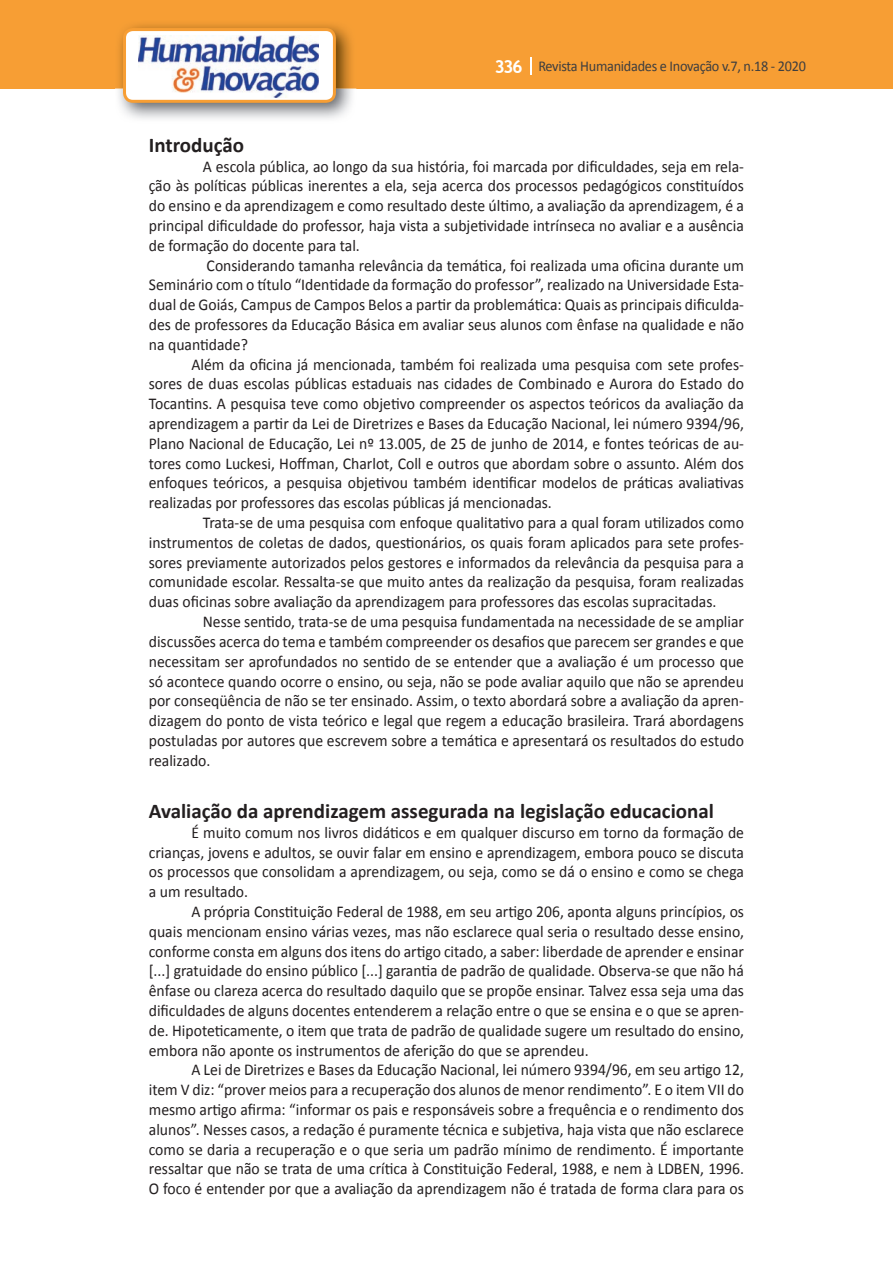
<style>
.page{position:relative;width:893px;height:1263px;background:#fff}
.page>*{position:absolute;margin:0;border:0;box-sizing:border-box;transform-origin:0 0}
.t1{font:700 21px "Calibri";color:#231f20}
.t2{font:16.5px/19.8px "Calibri";color:#231f20;text-align:justify;scale:.95 1}
.t3{font:15px "Calibri";letter-spacing:-.02em;color:#3e3e3f;scale:.95 1}
.s1{font-family:"Trebuchet MS";font-weight:700;font-size:18px;color:#fff}
</style>
<div class="page">
<div style="left:0;top:0;width:893px;height:88px;background:#f79e34"></div>
<svg style="left:530px;top:57px;width:2px;height:18px"></svg>
<img style="left:115px;top:24px;width:241px;height:95px">
<svg style="left:123px;top:28px;width:213px;height:75px"></svg>
<p class="t3" style="left:495px;top:57px;width:329px"><span class="s1">336</span> Revista Humanidades e Inovação v.7, n.18 - 2020</p>
<p class="t1" style="left:149px;top:131px;width:97px">Introdução</p>
<p class="t2" style="left:149px;top:156px;width:628px;text-indent:54px">A escola pública, ao longo da sua história, foi marcada por dificuldades, seja em rela&shy;ção às políticas públicas inerentes a ela, seja acerca dos processos pedagógicos constituídos do ensino e da aprendizagem e como resultado deste último, a avaliação da aprendizagem, é a principal dificuldade do professor, haja vista a subjetividade intrínseca no avaliar e a ausência de formação do docente para tal.</p>
<p class="t2" style="left:149px;top:255px;width:628px;text-indent:58px">Considerando tamanha relevância da temática, foi realizada uma oficina durante um Seminário com o título “Identidade da formação do professor”, realizado na Universidade Esta&shy;dual de Goiás, Campus de Campos Belos a partir da problemática: Quais as principais dificulda&shy;des de professores da Educação Básica em avaliar seus alunos com ênfase na qualidade e não na quantidade?</p>
<p class="t2" style="left:149px;top:354px;width:628px;text-indent:43px">Além da oficina já mencionada, também foi realizada uma pesquisa com sete profes&shy;sores de duas escolas públicas estaduais nas cidades de Combinado e Aurora do Estado do Tocantins. A pesquisa teve como objetivo compreender os aspectos teóricos da avaliação da aprendizagem a partir da Lei de Diretrizes e Bases da Educação Nacional, lei número 9394/96, Plano Nacional de Educação, Lei nº 13.005, de 25 de junho de 2014, e fontes teóricas de au&shy;tores como Luckesi, Hoffman, Charlot, Coll e outros que abordam sobre o assunto. Além dos enfoques teóricos, a pesquisa objetivou também identificar modelos de práticas avaliativas realizadas por professores das escolas públicas já mencionadas.</p>
<p class="t2" style="left:149px;top:513px;width:628px;text-indent:54px">Trata-se de uma pesquisa com enfoque qualitativo para a qual foram utilizados como instrumentos de coletas de dados, questionários, os quais foram aplicados para sete profes&shy;sores previamente autorizados pelos gestores e informados da relevância da pesquisa para a comunidade escolar. Ressalta-se que muito antes da realização da pesquisa, foram realizadas duas oficinas sobre avaliação da aprendizagem para professores das escolas supracitadas.</p>
<p class="t2" style="left:149px;top:612px;width:628px;text-indent:54px">Nesse sentido, trata-se de uma pesquisa fundamentada na necessidade de se ampliar discussões acerca do tema e também compreender os desafios que parecem ser grandes e que necessitam ser aprofundados no sentido de se entender que a avaliação é um processo que só acontece quando ocorre o ensino, ou seja, não se pode avaliar aquilo que não se aprendeu por conseqüência de não se ter ensinado. Assim, o texto abordará sobre a avaliação da apren&shy;dizagem do ponto de vista teórico e legal que regem a educação brasileira. Trará abordagens postuladas por autores que escrevem sobre a temática e apresentará os resultados do estudo realizado.</p>
<p class="t1" style="left:149px;top:797px;width:567px">Avaliação da aprendizagem assegurada na legislação educacional</p>
<p class="t2" style="left:149px;top:822px;width:628px;text-indent:43px">É muito comum nos livros didáticos e em qualquer discurso em torno da formação de crianças, jovens e adultos, se ouvir falar em ensino e aprendizagem, embora pouco se discuta os processos que consolidam a aprendizagem, ou seja, como se dá o ensino e como se chega a um resultado.</p>
<p class="t2" style="left:149px;top:901px;width:628px;text-indent:43px">A própria Constituição Federal de 1988, em seu artigo 206, aponta alguns princípios, os quais mencionam ensino várias vezes, mas não esclarece qual seria o resultado desse ensino, conforme consta em alguns dos itens do artigo citado, a saber: liberdade de aprender e ensinar [...] gratuidade do ensino público [...] garantia de padrão de qualidade. Observa-se que não há ênfase ou clareza acerca do resultado daquilo que se propõe ensinar. Talvez essa seja uma das dificuldades de alguns docentes entenderem a relação entre o que se ensina e o que se apren&shy;de. Hipoteticamente, o item que trata de padrão de qualidade sugere um resultado do ensino, embora não aponte os instrumentos de aferição do que se aprendeu.</p>
<p class="t2" style="left:149px;top:1060px;width:628px;text-indent:43px">A Lei de Diretrizes e Bases da Educação Nacional, lei número 9394/96, em seu artigo 12, item V diz: “prover meios para a recuperação dos alunos de menor rendimento”. E o item VII do mesmo artigo afirma: “informar os pais e responsáveis sobre a frequência e o rendimento dos alunos”. Nesses casos, a redação é puramente técnica e subjetiva, haja vista que não esclarece como se daria a recuperação e o que seria um padrão mínimo de rendimento. É importante ressaltar que não se trata de uma crítica à Constituição Federal, 1988, e nem à LDBEN, 1996.<br>O foco é entender por que a avaliação da aprendizagem não é tratada de forma clara para os</p>
</div>
